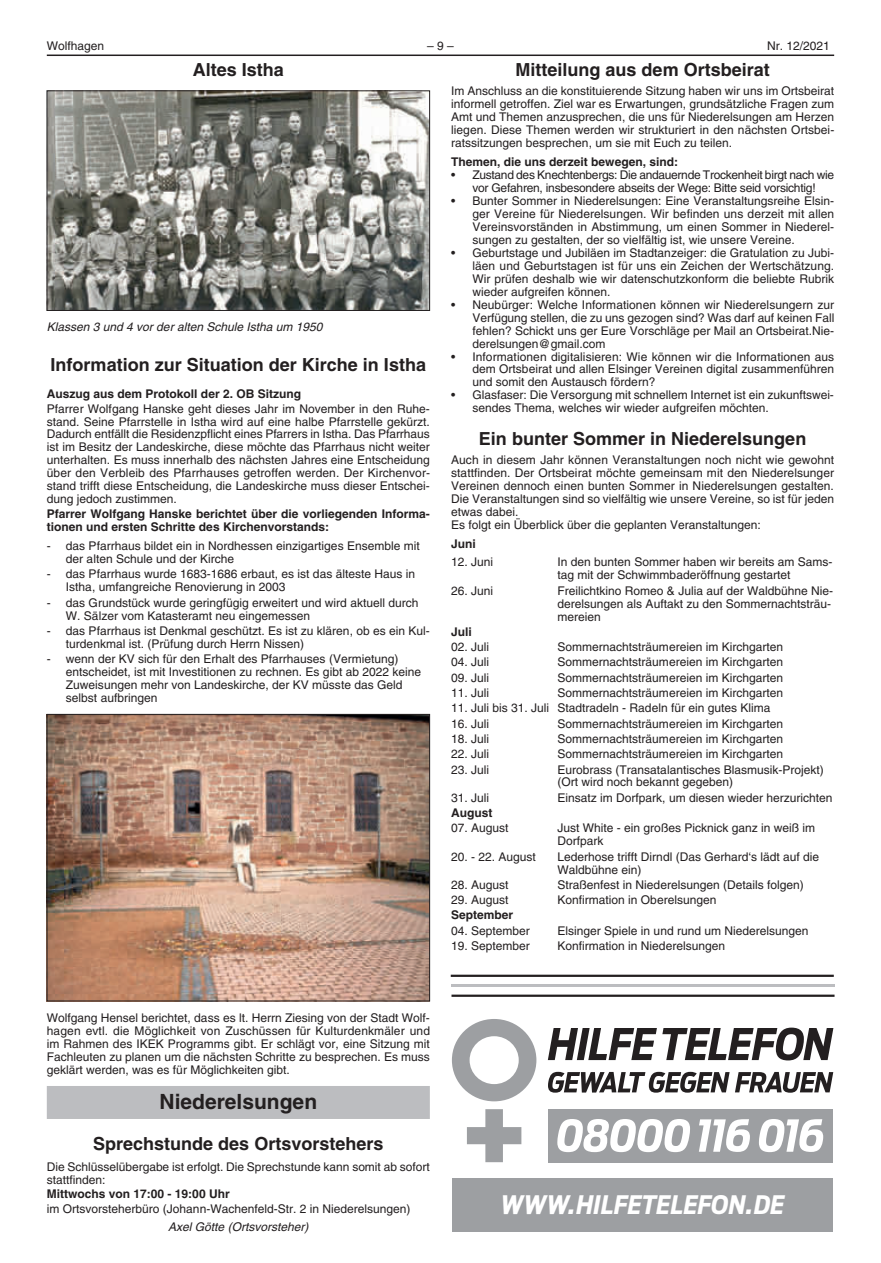
<style>
.page{position:relative;width:881px;height:1263px;background:#fff}
.page>*{position:absolute;margin:0;border:0;box-sizing:border-box;transform-origin:0 0}
.t1{font:italic 700 25.35px "Antenna Cond";color:#fff}
.t2{font:700 21px "Helvetica LT";color:#231f20}
.t3{font:700 18px "Helvetica LT";color:#231f20}
.t4{font:12px/12.9px "Helvetica LT";color:#231f20}
.t5{font:700 12px/12.9px "Helvetica LT";color:#231f20}
.t6{font:12px/12.9px "Helvetica LT";letter-spacing:-.025em;color:#231f20;text-align:center}
.t7{font:italic 12px "Helvetica LT";color:#231f20}
</style>
<div class="page">
<hr style="left:47px;top:55px;width:786px;height:1px;background:#231f20">
<div style="left:47px;top:1086px;width:382px;height:33px;background:#bcbdc0"></div>
<img style="left:49px;top:93px;width:378px;height:216px">
<div style="left:47px;top:91px;width:382px;height:220px;border:1px solid #231f20"></div>
<img style="left:49px;top:716px;width:378px;height:283px">
<div style="left:47px;top:714px;width:382px;height:287px;border:1px solid #231f20"></div>
<svg style="left:467px;top:1109px;width:54px;height:53px"></svg>
<div style="left:548px;top:1109px;width:284px;height:53px;background:#9d9fa2"></div>
<svg style="left:557px;top:1119px;width:132px;height:33px"></svg>
<svg style="left:699px;top:1119px;width:50px;height:33px"></svg>
<svg style="left:759px;top:1119px;width:63px;height:33px"></svg>
<svg style="left:548px;top:1072px;width:284px;height:21px"></svg>
<svg style="left:547px;top:1028px;width:109px;height:32px"></svg>
<svg style="left:662px;top:1027px;width:171px;height:33px"></svg>
<div style="left:452px;top:1178px;width:380px;height:53px;background:#9d9fa2"></div>
<svg style="left:452px;top:1019px;width:84px;height:82px"></svg>
<hr style="left:451px;top:994px;width:383px;height:3px;background:#231f20">
<hr style="left:451px;top:984px;width:383px;height:3px;background:#bcbdc0">
<hr style="left:450px;top:975px;width:383px;height:2px;background:#231f20">
<p class="t4" style="left:47px;top:39px;width:59px">Wolfhagen</p>
<p class="t4" style="left:427px;top:39px;width:28px">– 9 –</p>
<p class="t4" style="left:766px;top:39px;width:64px">Nr. 12/2021</p>
<h3 class="t3" style="left:515px;top:58px;width:256px">Mitteilung aus dem Ortsbeirat</h3>
<p class="t4" style="left:451px;top:84px;width:384px;text-align:justify">Im Anschluss an die konstituierende Sitzung haben wir uns im Ortsbeirat informell getroffen. Ziel war es Erwartungen, grundsätzliche Fragen zum Amt und Themen anzusprechen, die uns für Niederelsungen am Herzen liegen. Diese Themen werden wir strukturiert in den nächsten Ortsbei&shy;ratssitzungen besprechen, um sie mit Euch zu teilen.</p>
<p class="t5" style="left:451px;top:155px;width:228px">Themen, die uns derzeit bewegen, sind:</p>
<p class="t6" style="left:451px;top:168px;width:384px">• Zustand des Knechtenbergs: Die andauernde Trockenheit birgt nach wie vor Gefahren, insbesondere abseits der Wege: Bitte seid vorsichtig!</p>
<p class="t4" style="left:472px;top:194px;width:363px;text-align:justify;text-indent:-21px">• Bunter Sommer in Niederelsungen: Eine Veranstaltungsreihe Elsin&shy;ger Vereine für Niederelsungen. Wir befinden uns derzeit mit allen Vereinsvorständen in Abstimmung, um einen Sommer in Niederel&shy;sungen zu gestalten, der so vielfältig ist, wie unsere Vereine.</p>
<p class="t4" style="left:472px;top:246px;width:363px;text-align:justify;text-indent:-21px">• Geburtstage und Jubiläen im Stadtanzeiger: die Gratulation zu Jubi&shy;läen und Geburtstagen ist für uns ein Zeichen der Wertschätzung.<br>Wir prüfen deshalb wie wir datenschutzkonform die beliebte Rubrik wieder aufgreifen können.</p>
<p class="t4" style="left:472px;top:298px;width:363px;text-align:justify;text-indent:-21px">• Neubürger: Welche Informationen können wir Niederelsungern zur Verfügung stellen, die zu uns gezogen sind? Was darf auf keinen Fall fehlen? Schickt uns ger Eure Vorschläge per Mail an Ortsbeirat.Nie&shy;derelsungen@gmail.com</p>
<p class="t4" style="left:472px;top:350px;width:363px;text-align:justify;text-indent:-21px">• Informationen digitalisieren: Wie können wir die Informationen aus dem Ortsbeirat und allen Elsinger Vereinen digital zusammenführen und somit den Austausch fördern?</p>
<p class="t4" style="left:472px;top:389px;width:363px;text-indent:-21px">• Glasfaser: Die Versorgung mit schnellem Internet ist ein zukunftswei&shy;sendes Thema, welches wir wieder aufgreifen möchten.</p>
<h3 class="t3" style="left:479px;top:427px;width:329px">Ein bunter Sommer in Niederelsungen</h3>
<p class="t4" style="left:451px;top:453px;width:384px">Auch in diesem Jahr können Veranstaltungen noch nicht wie gewohnt stattfinden. Der Ortsbeirat möchte gemeinsam mit den Niederelsunger Vereinen dennoch einen bunten Sommer in Niederelsungen gestalten.<br>Die Veranstaltungen sind so vielfältig wie unsere Vereine, so ist für jeden etwas dabei.<br>Es folgt ein Überblick über die geplanten Veranstaltungen:</p>
<p class="t5" style="left:451px;top:537px;width:26px">Juni</p>
<p class="t4" style="left:451px;top:556px;width:44px">12. Juni</p>
<p class="t4" style="left:557px;top:556px;width:276px">In den bunten Sommer haben wir bereits am Sams&shy;tag mit der Schwimmbaderöffnung gestartet</p>
<p class="t4" style="left:451px;top:584px;width:44px">26. Juni</p>
<p class="t4" style="left:557px;top:584px;width:277px">Freilichtkino Romeo &amp; Julia auf der Waldbühne Nie&shy;derelsungen als Auftakt zu den Sommernachtsträu&shy;mereien</p>
<p class="t5" style="left:451px;top:625px;width:22px">Juli</p>
<p class="t4" style="left:451px;top:640px;width:40px">02. Juli</p>
<p class="t4" style="left:557px;top:640px;width:227px">Sommernachtsträumereien im Kirchgarten</p>
<p class="t4" style="left:451px;top:656px;width:40px">04. Juli</p>
<p class="t4" style="left:557px;top:656px;width:227px">Sommernachtsträumereien im Kirchgarten</p>
<p class="t4" style="left:451px;top:671px;width:40px">09. Juli</p>
<p class="t4" style="left:557px;top:671px;width:227px">Sommernachtsträumereien im Kirchgarten</p>
<p class="t4" style="left:451px;top:686px;width:40px">11. Juli</p>
<p class="t4" style="left:557px;top:686px;width:227px">Sommernachtsträumereien im Kirchgarten</p>
<p class="t4" style="left:451px;top:702px;width:321px">11. Juli bis 31. Juli Stadtradeln - Radeln für ein gutes Klima</p>
<p class="t4" style="left:451px;top:717px;width:40px">16. Juli</p>
<p class="t4" style="left:557px;top:717px;width:227px">Sommernachtsträumereien im Kirchgarten</p>
<p class="t4" style="left:451px;top:732px;width:40px">18. Juli</p>
<p class="t4" style="left:557px;top:732px;width:227px">Sommernachtsträumereien im Kirchgarten</p>
<p class="t4" style="left:451px;top:747px;width:40px">22. Juli</p>
<p class="t4" style="left:557px;top:747px;width:227px">Sommernachtsträumereien im Kirchgarten</p>
<p class="t4" style="left:451px;top:763px;width:40px">23. Juli</p>
<p class="t4" style="left:557px;top:763px;width:268px">Eurobrass (Transatalantisches Blasmusik-Projekt) (Ort wird noch bekannt gegeben)</p>
<p class="t4" style="left:451px;top:791px;width:40px">31. Juli</p>
<p class="t4" style="left:557px;top:791px;width:276px">Einsatz im Dorfpark, um diesen wieder herzurichten</p>
<p class="t5" style="left:451px;top:806px;width:43px">August</p>
<p class="t4" style="left:451px;top:822px;width:59px">07. August</p>
<p class="t4" style="left:557px;top:822px;width:259px">Just White - ein großes Picknick ganz in weiß im<br>Dorfpark</p>
<p class="t4" style="left:451px;top:850px;width:86px">20. - 22. August</p>
<p class="t4" style="left:557px;top:850px;width:263px">Lederhose trifft Dirndl (Das Gerhard‘s lädt auf die<br>Waldbühne ein)</p>
<p class="t4" style="left:451px;top:878px;width:59px">28. August</p>
<p class="t4" style="left:557px;top:878px;width:248px">Straßenfest in Niederelsungen (Details folgen)</p>
<p class="t4" style="left:451px;top:893px;width:59px">29. August</p>
<p class="t4" style="left:557px;top:893px;width:160px">Konfirmation in Oberelsungen</p>
<p class="t5" style="left:451px;top:908px;width:64px">September</p>
<p class="t4" style="left:451px;top:924px;width:80px">04. September</p>
<p class="t4" style="left:557px;top:924px;width:252px">Elsinger Spiele in und rund um Niederelsungen</p>
<p class="t4" style="left:451px;top:939px;width:80px">19. September</p>
<p class="t4" style="left:557px;top:939px;width:169px">Konfirmation in Niederelsungen</p>
<h3 class="t3" style="left:193px;top:58px;width:93px">Altes Istha</h3>
<p class="t7" style="left:47px;top:320px;width:277px">Klassen 3 und 4 vor der alten Schule Istha um 1950</p>
<h3 class="t3" style="left:51px;top:354px;width:377px">Information zur Situation der Kirche in Istha</h3>
<p class="t5" style="left:47px;top:387px;width:256px">Auszug aus dem Protokoll der 2. OB Sitzung</p>
<p class="t4" style="left:47px;top:402px;width:384px;text-align:justify">Pfarrer Wolfgang Hanske geht dieses Jahr im November in den Ruhe&shy;stand. Seine Pfarrstelle in Istha wird auf eine halbe Pfarrstelle gekürzt.<br>Dadurch entfällt die Residenzpflicht eines Pfarrers in Istha. Das Pfarrhaus ist im Besitz der Landeskirche, diese möchte das Pfarrhaus nicht weiter unterhalten. Es muss innerhalb des nächsten Jahres eine Entscheidung über den Verbleib des Pfarrhauses getroffen werden. Der Kirchenvor&shy;stand trifft diese Entscheidung, die Landeskirche muss dieser Entschei&shy;dung jedoch zustimmen.</p>
<p class="t5" style="left:47px;top:507px;width:384px">Pfarrer Wolfgang Hanske berichtet über die vorliegenden Informa&shy;tionen und ersten Schritte des Kirchenvorstands:</p>
<p class="t4" style="left:66px;top:539px;width:355px;text-indent:-19px">- das Pfarrhaus bildet ein in Nordhessen einzigartiges Ensemble mit der alten Schule und der Kirche</p>
<p class="t4" style="left:66px;top:568px;width:350px;text-indent:-19px">- das Pfarrhaus wurde 1683-1686 erbaut, es ist das älteste Haus in<br>Istha, umfangreiche Renovierung in 2003</p>
<p class="t4" style="left:66px;top:596px;width:354px;text-indent:-19px">- das Grundstück wurde geringfügig erweitert und wird aktuell durch<br>W. Sälzer vom Katasteramt neu eingemessen</p>
<p class="t4" style="left:66px;top:624px;width:365px;text-indent:-19px">- das Pfarrhaus ist Denkmal geschützt. Es ist zu klären, ob es ein Kul&shy;turdenkmal ist. (Prüfung durch Herrn Nissen)</p>
<p class="t4" style="left:66px;top:652px;width:356px;text-indent:-19px">- wenn der KV sich für den Erhalt des Pfarrhauses (Vermietung) entscheidet, ist mit Investitionen zu rechnen. Es gibt ab 2022 keine Zuweisungen mehr von Landeskirche, der KV müsste das Geld selbst aufbringen</p>
<p class="t4" style="left:47px;top:1011px;width:384px;text-align:justify">Wolfgang Hensel berichtet, dass es lt. Herrn Ziesing von der Stadt Wolf&shy;hagen evtl. die Möglichkeit von Zuschüssen für Kulturdenkmäler und im Rahmen des IKEK Programms gibt. Er schlägt vor, eine Sitzung mit Fachleuten zu planen um die nächsten Schritte zu besprechen. Es muss geklärt werden, was es für Möglichkeiten gibt.</p>
<h2 class="t2" style="left:159px;top:1088px;width:159px">Niederelsungen</h2>
<h3 class="t3" style="left:93px;top:1133px;width:292px">Sprechstunde des Ortsvorstehers</h3>
<p class="t4" style="left:47px;top:1160px;width:384px">Die Schlüsselübergabe ist erfolgt. Die Sprechstunde kann somit ab sofort stattfinden:</p>
<p class="t5" style="left:47px;top:1187px;width:184px">Mittwochs von 17:00 - 19:00 Uhr</p>
<p class="t4" style="left:47px;top:1202px;width:365px">im Ortsvorsteherbüro (Johann-Wachenfeld-Str. 2 in Niederelsungen)</p>
<p class="t7" style="left:168px;top:1220px;width:142px">Axel Götte (Ortsvorsteher)</p>
<h1 class="t1" style="left:500px;top:1190px;width:285px">WWW.HILFETELEFON.DE</h1>
</div>
